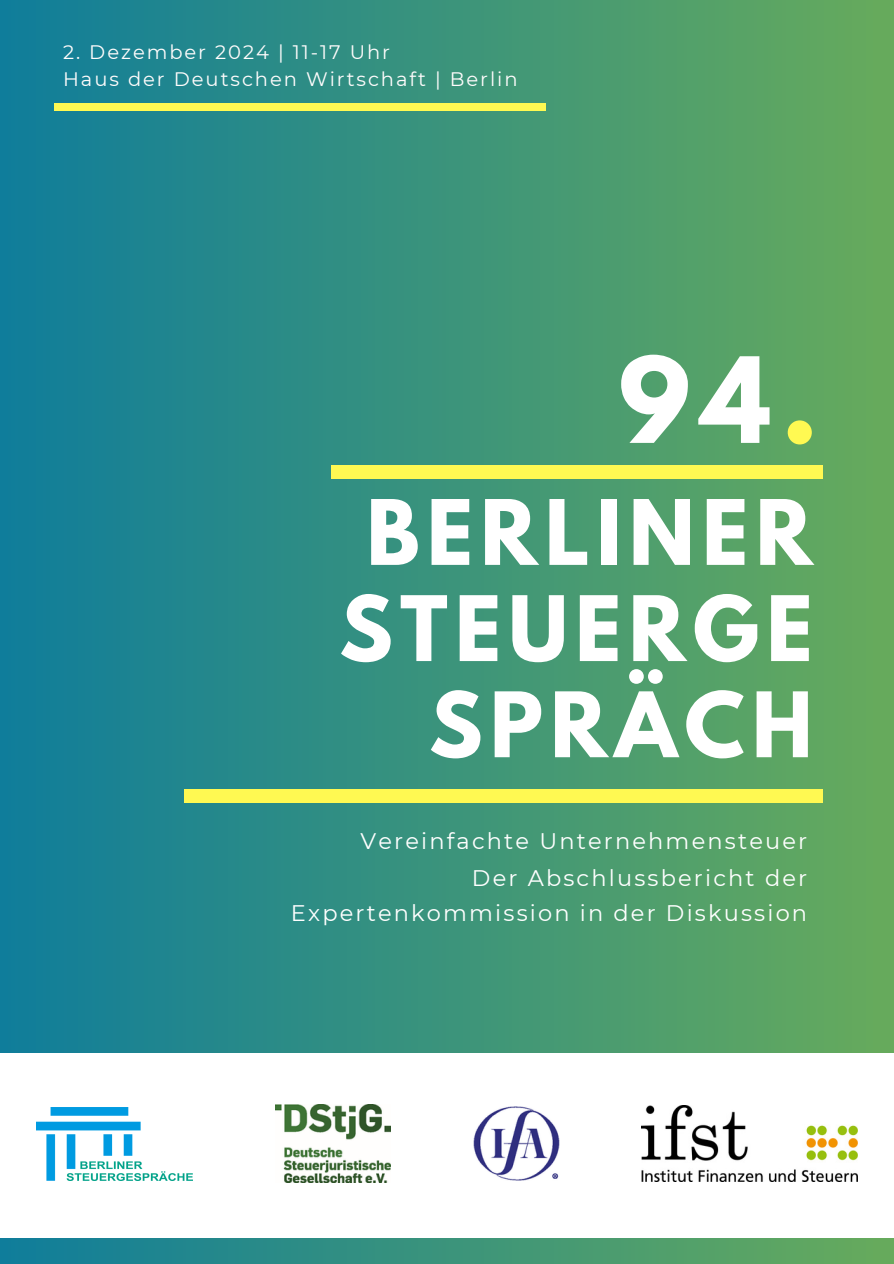
<style>
.page{position:relative;width:894px;height:1264px;background:#fff}
.page>*{position:absolute;margin:0;border:0;box-sizing:border-box;transform-origin:0 0}
.t1{font:700 105px "League Spartan";color:#fff}
.t2{font:700 79.8px/96.1px "League Spartan";letter-spacing:.09em;color:#fff;text-align:right}
.t3{font:22.5px/37.2px "Montserrat";letter-spacing:.095em;color:#fff;text-align:right}
.t4{font:19.5px "Montserrat";letter-spacing:.1em;color:#fffcfc}
.s1{color:#fff952}
</style>
<div class="page">
<div style="left:0;top:0;width:893px;height:1263px;background:linear-gradient(to right,#107d9b,#67ab5b)"></div>
<div style="left:0;top:1053px;width:893px;height:184px;background:#fff"></div>
<div style="left:331px;top:465px;width:491px;height:14px;background:#fff952"></div>
<div style="left:185px;top:788px;width:637px;height:14px;background:#fff952"></div>
<div style="left:54px;top:103px;width:491px;height:7px;background:#fff952"></div>
<img style="left:36px;top:1107px;width:157px;height:73px">
<img style="left:276px;top:1104px;width:114px;height:78px">
<img style="left:641px;top:1105px;width:216px;height:76px">
<img style="left:473px;top:1106px;width:86px;height:74px">
<h2 class="t4" style="left:63px;top:40px;width:328px">2. Dezember 2024 | 11-17 Uhr</h2>
<h1 class="t4" style="left:63px;top:67px;width:456px">Haus der Deutschen Wirtschaft | Berlin</h1>
<p class="t1" style="left:617px;top:348px;width:201px">94<span class="s1">.</span></p>
<p class="t2" style="left:339px;top:495px;width:475px">BERLINER<br>STEUERGE<br>SPRÄCH</p>
<p class="t3" style="left:360px;top:822px;width:448px">Vereinfachte Unternehmensteuer<br>Der Abschlussbericht der</p>
<p class="t3" style="left:291px;top:894px;width:517px">Expertenkommission in der Diskussion</p>
</div>
